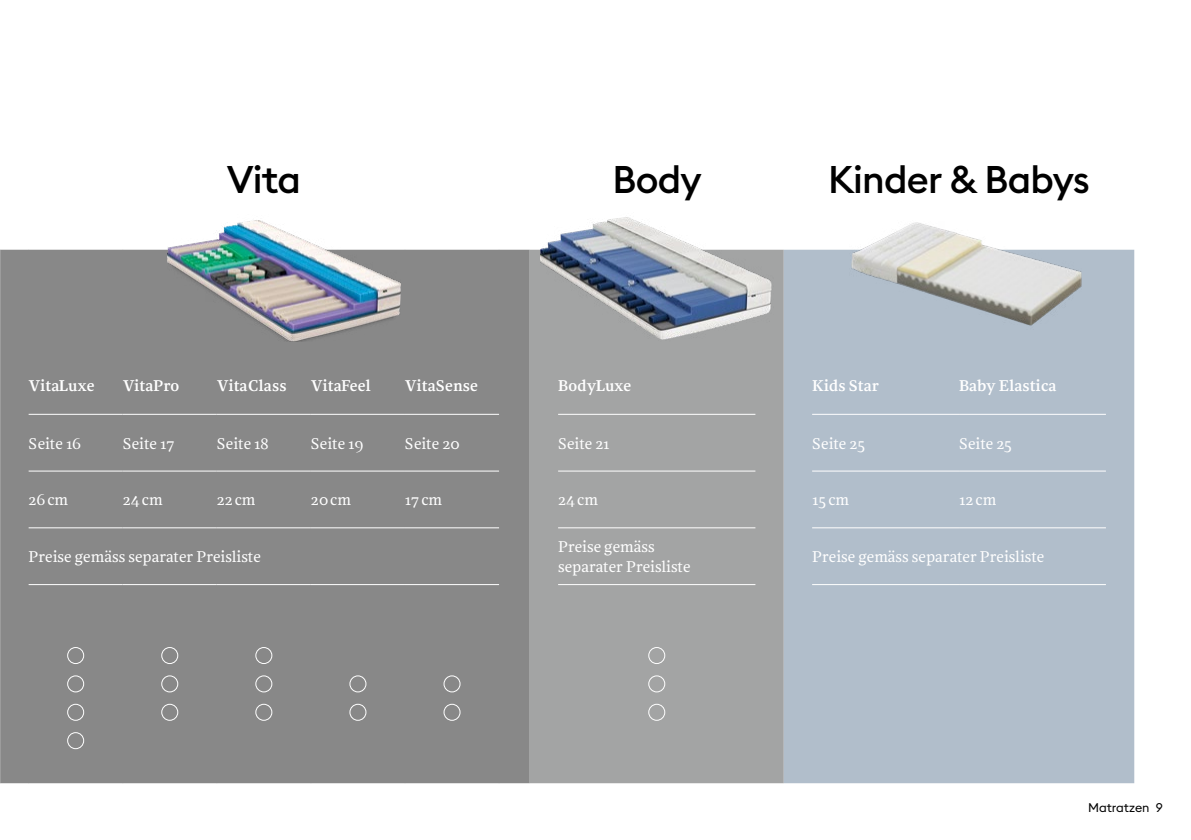
<style>
.page{position:relative;width:1191px;height:840px;background:#fff}
.page>*{position:absolute;margin:0;border:0;box-sizing:border-box;transform-origin:0 0}
.t1{font:500 38px "Euclid Square";letter-spacing:-.02em;color:#000}
.t2{font:16px/20.4px "NN Rekja";color:#fff}
.t3{font:700 16px "NN Rekja";color:#fff}
.t4{font:12.4px "Euclid Square";color:#000}
</style>
<div class="page">
<div style="left:0;top:249px;width:530px;height:533px;background:#888"></div>
<div style="left:530px;top:249px;width:253px;height:533px;background:#a3a4a4"></div>
<div style="left:783px;top:249px;width:351px;height:533px;background:#b1becb"></div>
<hr style="left:29px;top:413px;width:94px;height:1px;background:#fff">
<hr style="left:123px;top:413px;width:94px;height:1px;background:#fff">
<hr style="left:217px;top:413px;width:94px;height:1px;background:#fff">
<hr style="left:311px;top:413px;width:94px;height:1px;background:#fff">
<hr style="left:405px;top:413px;width:94px;height:1px;background:#fff">
<hr style="left:558px;top:413px;width:197px;height:1px;background:#fff">
<hr style="left:29px;top:470px;width:94px;height:1px;background:#fff">
<hr style="left:123px;top:470px;width:94px;height:1px;background:#fff">
<hr style="left:217px;top:470px;width:94px;height:1px;background:#fff">
<hr style="left:311px;top:470px;width:94px;height:1px;background:#fff">
<hr style="left:405px;top:470px;width:94px;height:1px;background:#fff">
<hr style="left:558px;top:470px;width:197px;height:1px;background:#fff">
<hr style="left:29px;top:527px;width:94px;height:1px;background:#fff">
<hr style="left:123px;top:527px;width:94px;height:1px;background:#fff">
<hr style="left:217px;top:527px;width:94px;height:1px;background:#fff">
<hr style="left:311px;top:527px;width:94px;height:1px;background:#fff">
<hr style="left:405px;top:527px;width:94px;height:1px;background:#fff">
<hr style="left:558px;top:527px;width:197px;height:1px;background:#fff">
<hr style="left:29px;top:583px;width:94px;height:1px;background:#fff">
<hr style="left:123px;top:583px;width:94px;height:1px;background:#fff">
<hr style="left:217px;top:583px;width:94px;height:1px;background:#fff">
<hr style="left:311px;top:583px;width:94px;height:1px;background:#fff">
<hr style="left:405px;top:583px;width:94px;height:1px;background:#fff">
<hr style="left:558px;top:583px;width:197px;height:1px;background:#fff">
<hr style="left:812px;top:413px;width:147px;height:1px;background:#fff">
<hr style="left:959px;top:413px;width:147px;height:1px;background:#fff">
<hr style="left:812px;top:470px;width:147px;height:1px;background:#fff">
<hr style="left:959px;top:470px;width:147px;height:1px;background:#fff">
<hr style="left:812px;top:527px;width:147px;height:1px;background:#fff">
<hr style="left:959px;top:527px;width:147px;height:1px;background:#fff">
<hr style="left:812px;top:583px;width:147px;height:1px;background:#fff">
<hr style="left:959px;top:583px;width:147px;height:1px;background:#fff">
<div style="left:67px;top:646px;width:17px;height:17px;border:1px solid #fff;border-radius:50%"></div>
<div style="left:161px;top:646px;width:17px;height:17px;border:1px solid #fff;border-radius:50%"></div>
<div style="left:255px;top:646px;width:17px;height:17px;border:1px solid #fff;border-radius:50%"></div>
<div style="left:648px;top:646px;width:17px;height:17px;border:1px solid #fff;border-radius:50%"></div>
<div style="left:67px;top:675px;width:17px;height:17px;border:1px solid #fff;border-radius:50%"></div>
<div style="left:161px;top:675px;width:17px;height:17px;border:1px solid #fff;border-radius:50%"></div>
<div style="left:255px;top:675px;width:17px;height:17px;border:1px solid #fff;border-radius:50%"></div>
<div style="left:349px;top:675px;width:17px;height:17px;border:1px solid #fff;border-radius:50%"></div>
<div style="left:443px;top:675px;width:17px;height:17px;border:1px solid #fff;border-radius:50%"></div>
<div style="left:648px;top:675px;width:17px;height:17px;border:1px solid #fff;border-radius:50%"></div>
<div style="left:67px;top:703px;width:17px;height:17px;border:1px solid #fff;border-radius:50%"></div>
<div style="left:161px;top:703px;width:17px;height:17px;border:1px solid #fff;border-radius:50%"></div>
<div style="left:255px;top:703px;width:17px;height:17px;border:1px solid #fff;border-radius:50%"></div>
<div style="left:349px;top:703px;width:17px;height:17px;border:1px solid #fff;border-radius:50%"></div>
<div style="left:443px;top:703px;width:17px;height:17px;border:1px solid #fff;border-radius:50%"></div>
<div style="left:648px;top:703px;width:17px;height:17px;border:1px solid #fff;border-radius:50%"></div>
<div style="left:67px;top:731px;width:17px;height:17px;border:1px solid #fff;border-radius:50%"></div>
<img style="left:842px;top:222px;width:245px;height:109px">
<img style="left:167px;top:220px;width:234px;height:121px">
<img style="left:540px;top:217px;width:234px;height:124px">
<h1 class="t1" style="left:227px;top:155px;width:76px">Vita</h1>
<h1 class="t1" style="left:612px;top:155px;width:91px">Body</h1>
<h1 class="t1" style="left:828px;top:155px;width:263px">Kinder &amp; Babys</h1>
<p class="t3" style="left:29px;top:376px;width:67px">VitaLuxe</p>
<p class="t3" style="left:123px;top:376px;width:58px">VitaPro</p>
<p class="t3" style="left:217px;top:376px;width:71px">VitaClass</p>
<p class="t3" style="left:311px;top:376px;width:62px">VitaFeel</p>
<p class="t3" style="left:405px;top:376px;width:75px">VitaSense</p>
<p class="t3" style="left:558px;top:376px;width:75px">BodyLuxe</p>
<p class="t3" style="left:812px;top:376px;width:68px">Kids Star</p>
<p class="t3" style="left:959px;top:376px;width:99px">Baby Elastica</p>
<p class="t2" style="left:29px;top:432px;width:54px">Seite 16</p>
<p class="t2" style="left:123px;top:432px;width:53px">Seite 17</p>
<p class="t2" style="left:217px;top:432px;width:53px">Seite 18</p>
<p class="t2" style="left:311px;top:432px;width:54px">Seite 19</p>
<p class="t2" style="left:405px;top:432px;width:56px">Seite 20</p>
<p class="t2" style="left:558px;top:432px;width:53px">Seite 21</p>
<p class="t2" style="left:812px;top:432px;width:55px">Seite 25</p>
<p class="t2" style="left:959px;top:432px;width:55px">Seite 25</p>
<p class="t2" style="left:29px;top:489px;width:41px">26cm</p>
<p class="t2" style="left:123px;top:489px;width:41px">24cm</p>
<p class="t2" style="left:217px;top:489px;width:40px">22 cm</p>
<p class="t2" style="left:311px;top:489px;width:42px">20cm</p>
<p class="t2" style="left:405px;top:489px;width:39px">17cm</p>
<p class="t2" style="left:558px;top:489px;width:41px">24cm</p>
<p class="t2" style="left:812px;top:489px;width:39px">15cm</p>
<p class="t2" style="left:959px;top:489px;width:39px">12 cm</p>
<p class="t2" style="left:29px;top:546px;width:234px">Preise gemäss separater Preisliste</p>
<p class="t2" style="left:558px;top:535px;width:134px">Preise gemäss separater Preisliste</p>
<p class="t2" style="left:812px;top:546px;width:234px">Preise gemäss separater Preisliste</p>
<p class="t4" style="left:1088px;top:798px;width:76px">Matratzen 9</p>
</div>
